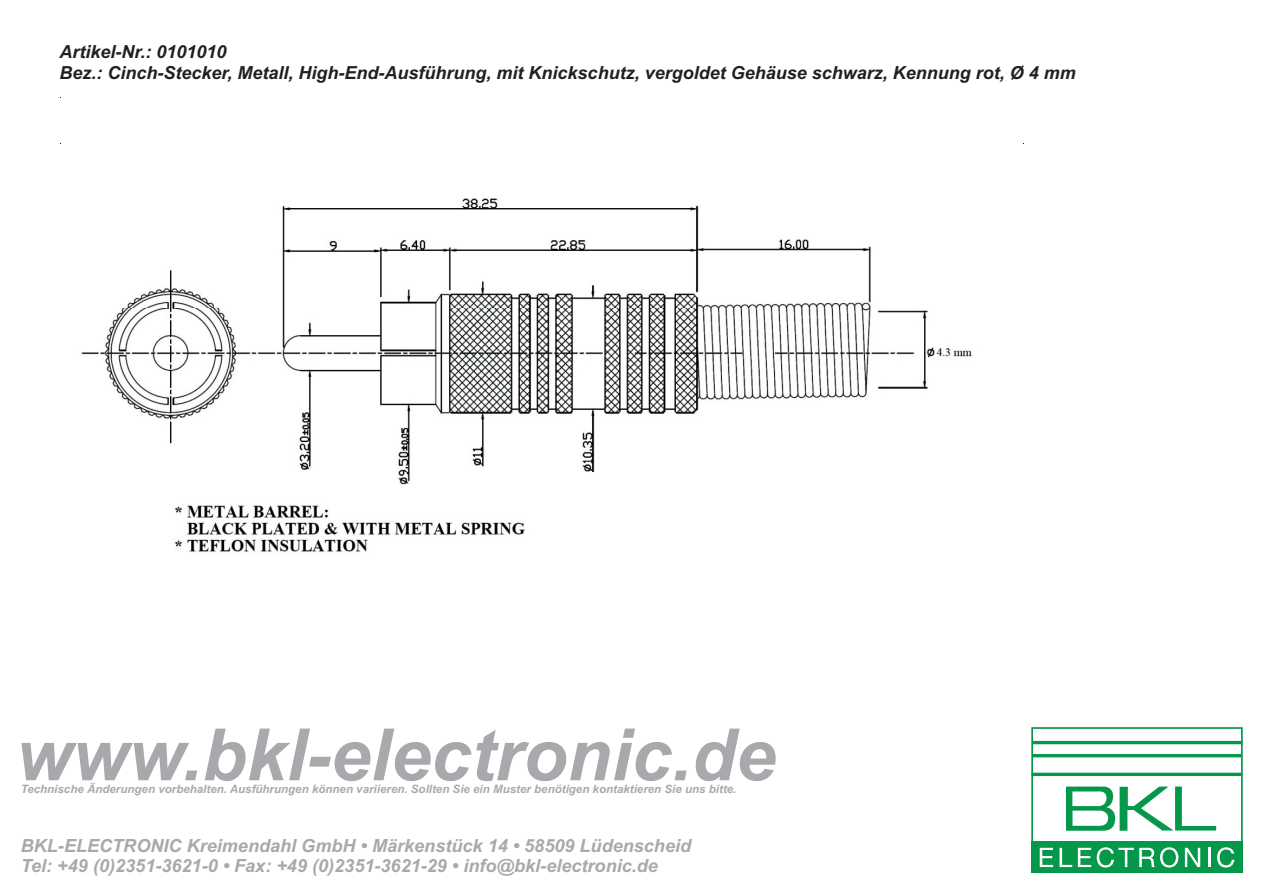
<style>
.page{position:relative;width:1262px;height:893px;background:#fff}
.page>*{position:absolute;margin:0;border:0;box-sizing:border-box;transform-origin:0 0}
.t1{font:italic 700 72.15px "Arial";color:#a8a9ad}
.t2{font:italic 700 18.15px/20.2px "Arial";color:#a8a9ad}
.t3{font:italic 700 18px/20.1px "Arial";color:#231f20}
.t4{font:italic 700 11.55px "Arial";color:#a8a9ad}
</style>
<div class="page">
<div style="left:1031px;top:840px;width:211px;height:32px;background:#05974a"></div>
<svg style="left:1039px;top:847px;width:14px;height:20px"></svg>
<svg style="left:1059px;top:847px;width:74px;height:20px"></svg>
<svg style="left:1139px;top:847px;width:15px;height:20px"></svg>
<svg style="left:1160px;top:847px;width:18px;height:20px"></svg>
<svg style="left:1184px;top:847px;width:16px;height:20px"></svg>
<hr style="left:1207px;top:847px;width:3px;height:20px;background:#fff">
<svg style="left:1217px;top:847px;width:17px;height:20px"></svg>
<svg style="left:1066px;top:786px;width:150px;height:44px"></svg>
<svg style="left:1034px;top:740px;width:205px;height:4px"></svg>
<hr style="left:1032px;top:754px;width:209px;height:3px;background:#05974a">
<svg style="left:1034px;top:772px;width:205px;height:4px"></svg>
<div style="left:1031px;top:727px;width:211px;height:143px;border:2px solid #05974a"></div>
<img style="left:81px;top:198px;width:891px;height:354px">
<svg style="left:616px;top:493px;width:302px;height:59px"></svg>
<p class="t3" style="left:59px;top:44px;width:1018px">Artikel-Nr.: 0101010<br>Bez.: Cinch-Stecker, Metall, High-End-Ausführung, mit Knickschutz, vergoldet Gehäuse schwarz, Kennung rot, ¨ 4 mm</p>
<h1 class="t1" style="left:16px;top:727px;width:761px">www.bkl-electronic.de</h1>
<p class="t4" style="left:21px;top:785px;width:717px">Technische Änderungen vorbehalten. Ausführungen können variieren. Sollten Sie ein Muster benötigen kontaktieren Sie uns bitte.</p>
<p class="t2" style="left:21px;top:836px;width:672px">BKL-ELECTRONIC Kreimendahl GmbH • Märkenstück 14 • 58509 Lüdenscheid<br>Tel: +49 (0)2351-3621-0 • Fax: +49 (0)2351-3621-29 • info@bkl-electronic.de</p>
</div>
